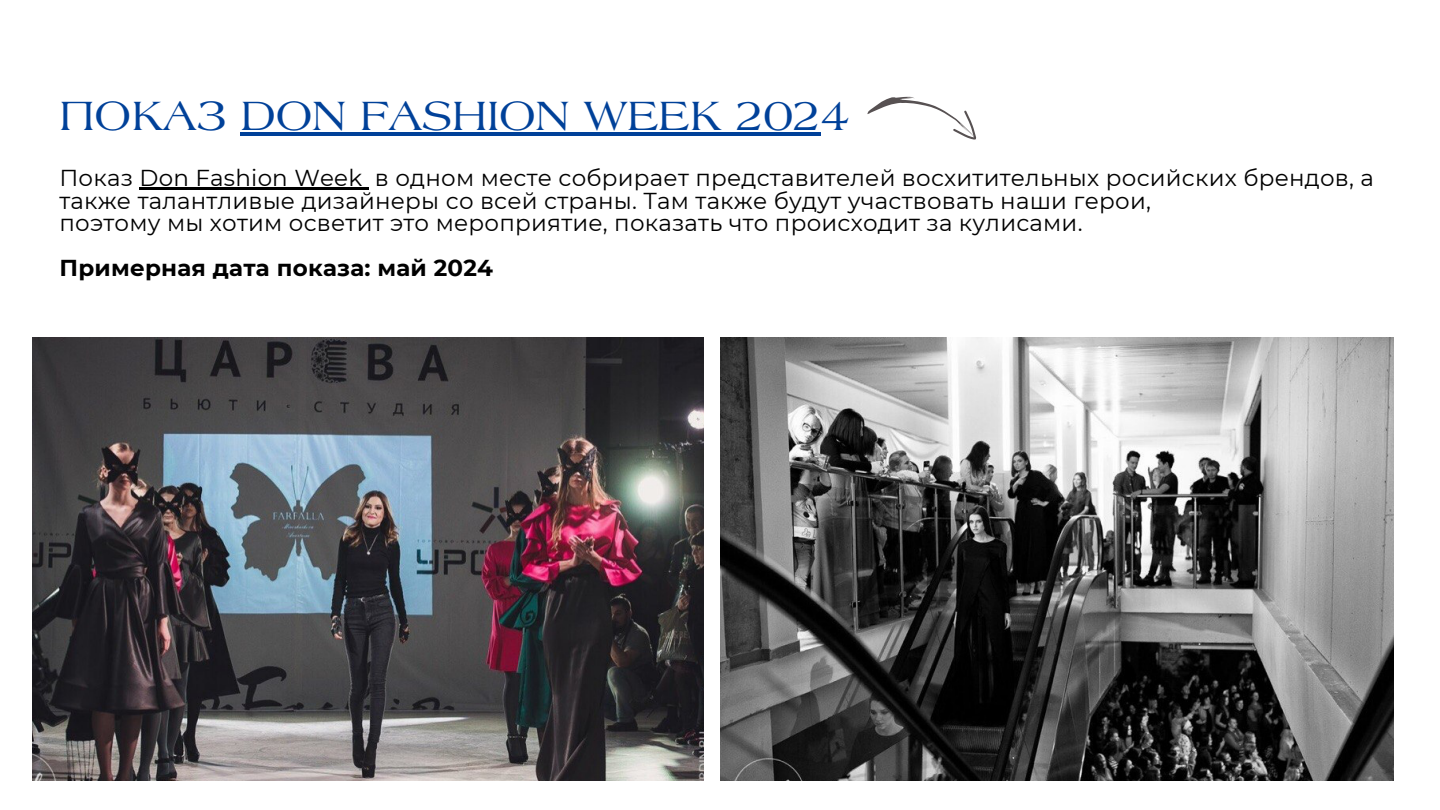
<style>
.page{position:relative;width:1440px;height:810px;background:#fff}
.page>*{position:absolute;margin:0;border:0;box-sizing:border-box;transform-origin:0 0}
.t1{font:44px "Laguna";color:#004199}
.t2{font:23px/22.5px "Montserrat";letter-spacing:.01em;color:#000}
.t3{font:700 23px "Montserrat";letter-spacing:.01em;color:#000}
</style>
<div class="page">
<svg style="left:867px;top:96px;width:110px;height:44px"></svg>
<img style="left:33px;top:337px;width:670px;height:444px">
<img style="left:720px;top:337px;width:674px;height:444px">
<hr style="left:241px;top:132px;width:580px;height:4px;background:#004199">
<hr style="left:139px;top:188px;width:223px;height:2px;background:#000">
<svg style="left:362px;top:188px;width:7px;height:2px"></svg>
<p class="t1" style="left:59px;top:98px;width:792px">ПОКАЗ DОN FASHIОN WEEK 2024</p>
<p class="t2" style="left:59px;top:167px;width:1316px">Показ Don Fashion Week в одном месте собрирает представителей восхитительных росийских брендов, а также талантливые дизайнеры со всей страны. Там также будут участвовать наши герои,</p>
<p class="t2" style="left:59px;top:212px;width:1025px">поэтому мы хотим осветит это мероприятие, показать что происходит за кулисами.</p>
<p class="t3" style="left:59px;top:254px;width:435px">Примерная дата показа: май 2024</p>
</div>
